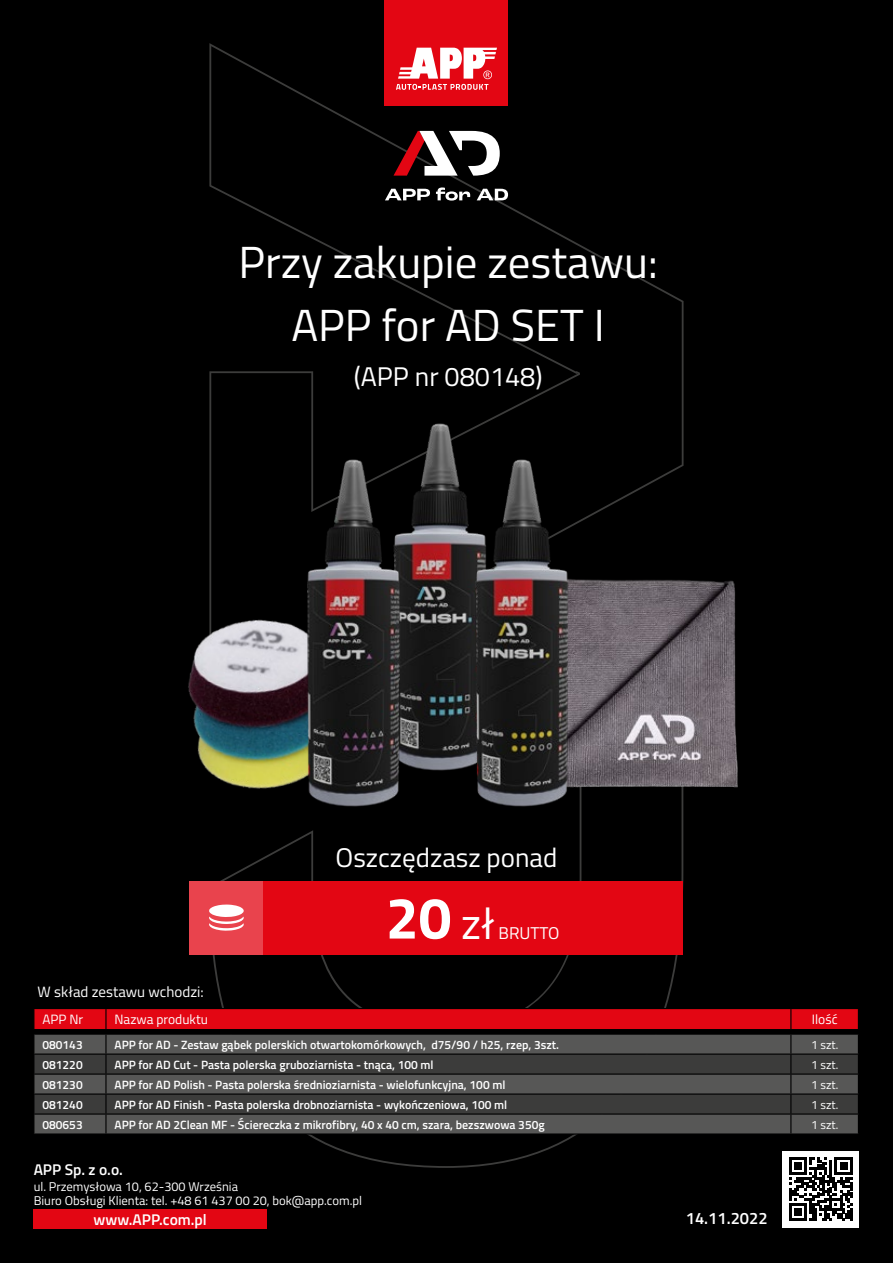
<style>
.page{position:relative;width:893px;height:1263px;background:#000}
.page>*{position:absolute;margin:0;border:0;box-sizing:border-box;transform-origin:0 0}
.t1{font:700 58.65px "Titillium";color:#fff}
.t2{font:45px/63px "Titillium";color:#fff;text-align:center}
.t3{font:27px "Titillium";color:#fff}
.t4{font:17.1px "Titillium";color:#fff}
.t5{font:600 16.5px "Titillium";color:#fff}
.t6{font:600 15.45px "Titillium";color:#fff}
.t7{font:15px "Titillium Web";color:#fff}
.t8{font:13.5px "Titillium";color:#fff}
.t9{font:12.75px/14.1px "Titillium";color:#fff}
.t10{font:600 12px "Titillium";color:#fff}
.t11{font:12px "Titillium";color:#fff}
.s1{font-weight:400;font-size:43.95px}
</style>
<div class="page">
<svg style="left:209px;top:43px;width:475px;height:400px"></svg>
<svg style="left:209px;top:820px;width:474px;height:348px"></svg>
<div style="left:34px;top:1209px;width:233px;height:20px;background:#e30613"></div>
<div style="left:782px;top:1151px;width:77px;height:76px;background:#fff"></div>
<svg style="left:789px;top:1157px;width:63px;height:64px"></svg>
<hr style="left:106px;top:1133px;width:685px;height:1px;background:#000">
<svg style="left:34px;top:1008px;width:825px;height:125px"></svg>
<hr style="left:791px;top:1113px;width:68px;height:1px;background:#000">
<img style="left:719px;top:580px;width:19px;height:208px">
<img style="left:261px;top:407px;width:377px;height:36px">
<img style="left:551px;top:443px;width:168px;height:377px">
<img style="left:209px;top:820px;width:166px;height:14px">
<img style="left:188px;top:443px;width:363px;height:364px">
<div style="left:385px;top:0;width:123px;height:105px;background:#e30613"></div>
<svg style="left:396px;top:48px;width:101px;height:42px"></svg>
<svg style="left:393px;top:131px;width:107px;height:45px"></svg>
<svg style="left:385px;top:189px;width:45px;height:11px"></svg>
<svg style="left:436px;top:187px;width:34px;height:14px"></svg>
<svg style="left:477px;top:189px;width:31px;height:11px"></svg>
<div style="left:189px;top:881px;width:494px;height:73px;background:#e30613"></div>
<div style="left:189px;top:881px;width:74px;height:73px;background:#e9434d"></div>
<svg style="left:209px;top:904px;width:35px;height:27px"></svg>
<h2 class="t2" style="left:238px;top:229px;width:421px">Przy zakupie zestawu:<br>APP for AD SET I</h2>
<h3 class="t3" style="left:354px;top:357px;width:190px">(APP nr 080148)</h3>
<p class="t7" style="left:38px;top:981px;width:168px">W skład zestawu wchodzi:</p>
<h3 class="t3" style="left:336px;top:838px;width:223px">Oszczędzasz ponad</h3>
<h1 class="t1" style="left:386px;top:873px;width:110px">20 <span class="s1">zł</span></h1>
<h3 class="t4" style="left:498px;top:920px;width:62px">BRUTTO</h3>
<p class="t8" style="left:42px;top:1009px;width:42px">APP Nr</p>
<p class="t8" style="left:114px;top:1009px;width:95px">Nazwa produktu</p>
<p class="t8" style="left:812px;top:1009px;width:27px">Ilość</p>
<p class="t10" style="left:42px;top:1035px;width:42px">080143</p>
<p class="t10" style="left:114px;top:1035px;width:446px">APP for AD - Zestaw gąbek polerskich otwartokomórkowych, d75/90 / h25, rzep, 3szt.</p>
<p class="t11" style="left:811px;top:1035px;width:29px">1 szt.</p>
<p class="t10" style="left:42px;top:1055px;width:42px">081220</p>
<p class="t10" style="left:114px;top:1055px;width:321px">APP for AD Cut - Pasta polerska gruboziarnista - tnąca, 100 ml</p>
<p class="t11" style="left:811px;top:1055px;width:29px">1 szt.</p>
<p class="t10" style="left:42px;top:1075px;width:42px">081230</p>
<p class="t10" style="left:114px;top:1075px;width:392px">APP for AD Polish - Pasta polerska średnioziarnista - wielofunkcyjna, 100 ml</p>
<p class="t11" style="left:811px;top:1075px;width:29px">1 szt.</p>
<p class="t10" style="left:42px;top:1095px;width:42px">081240</p>
<p class="t10" style="left:114px;top:1095px;width:394px">APP for AD Finish - Pasta polerska drobnoziarnista - wykończeniowa, 100 ml</p>
<p class="t11" style="left:811px;top:1095px;width:29px">1 szt.</p>
<p class="t10" style="left:42px;top:1115px;width:42px">080653</p>
<p class="t10" style="left:114px;top:1115px;width:432px">APP for AD 2Clean MF - Ściereczka z mikrofibry, 40 x 40 cm, szara, bezszwowa 350g</p>
<p class="t11" style="left:811px;top:1115px;width:29px">1 szt.</p>
<p class="t6" style="left:34px;top:1158px;width:91px">APP Sp. z o.o.</p>
<p class="t9" style="left:34px;top:1179px;width:330px">ul. Przemysłowa 10, 62-300 Września<br>Biuro Obsługi Klienta: tel. +48 61 437 00 20, bok@app.com.pl</p>
<p class="t6" style="left:94px;top:1208px;width:115px">www.APP.com.pl</p>
<h3 class="t5" style="left:686px;top:1205px;width:83px">14.11.2022</h3>
</div>
